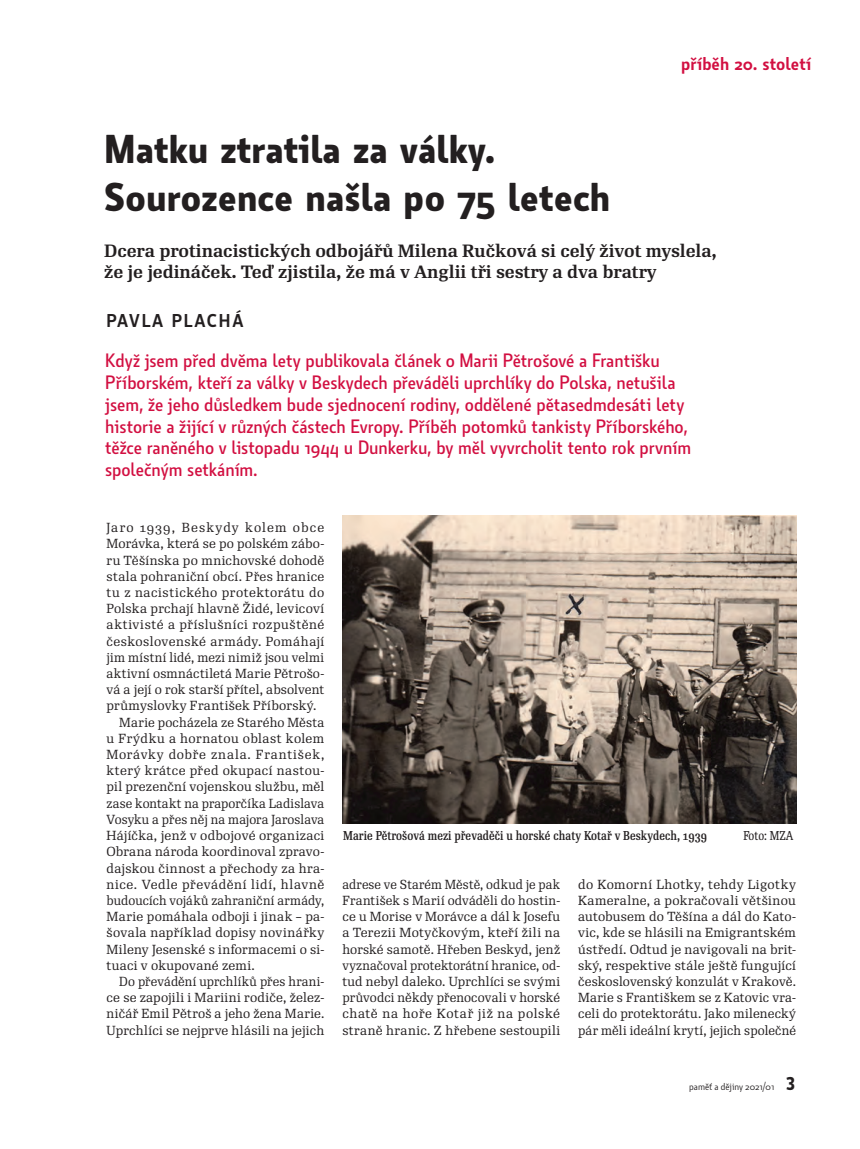
<style>
.page{position:relative;width:860px;height:1149px;background:#fff}
.page>*{position:absolute;margin:0;border:0;box-sizing:border-box;transform-origin:0 0}
.t1{font:700 39px/48px "Botanika Std";color:#231f20}
.t2{font:500 18.75px/21.8px "Botanika Std";letter-spacing:-.005em;color:#d20f41}
.t3{font:600 18px "Botanika Std";color:#d20f41}
.t4{font:600 18px "Botanika Std";letter-spacing:.1em;color:#231f20}
.t5{font:700 17.25px/20.7px "Re Public Std";letter-spacing:-.005em;color:#231f20}
.t6{font:12.75px/16.2px "Re Public Std";letter-spacing:.025em;color:#231f20;text-align:justify}
.t7{font:12.75px/16.2px "Re Public Std";letter-spacing:.025em;color:#231f20;text-align:justify;scale:.95 1}
.t8{font:12.75px "Re Public Std";letter-spacing:.025em;color:#231f20;scale:.96 1}
.t9{font:12.75px "Re Public Std";letter-spacing:.045em;color:#231f20}
.t10{font:12.75px "Re Public Std";letter-spacing:.005em;color:#231f20}
.t11{font:12.75px "Re Public Std";letter-spacing:.005em;color:#231f20;scale:.96 1}
.t12{font:12.75px "Re Public Std";letter-spacing:.06em;color:#231f20}
.t13{font:12.75px "Re Public Std";letter-spacing:.085em;color:#231f20}
.t14{font:500 12.45px "Re Public Std Cond";letter-spacing:.005em;color:#231f20}
.t15{font:12.45px "Re Public Std Cond";letter-spacing:.005em;color:#231f20}
.t16{font:9.75px "Botanika Std";color:#231f20}
.s1{font-family:"Botanika Mono";font-weight:700;font-size:18px}
</style>
<div class="page">
<img style="left:342px;top:516px;width:454px;height:307px">
<h1 class="t1" style="left:104px;top:124px;width:507px">Matku ztratila za války.<br>Sourozence našla po 75 letech</h1>
<h3 class="t3" style="left:681px;top:51px;width:131px">příběh 20. století</h3>
<h3 class="t5" style="left:104px;top:241px;width:614px">Dcera protinacistických odbojářů Milena Ručková si celý život myslela, že je jedináček. Teď zjistila, že má v Anglii tři sestry a dva bratry</h3>
<h3 class="t4" style="left:106px;top:308px;width:138px">PAVLA PLACHÁ</h3>
<p class="t2" style="left:105px;top:349px;width:587px">Když jsem před dvěma lety publikovala článek o Marii Pětrošové a Františku Příborském, kteří za války v Beskydech převáděli uprchlíky do Polska, netušila jsem, že jeho důsledkem bude sjednocení rodiny, oddělené pětasedmdesáti lety historie a žijící v různých částech Evropy. Příběh potomků tankisty Příborského, těžce raněného v listopadu 1944 u Dunkerku, by měl vyvrcholit tento rok prvním společným setkáním.</p>
<p class="t13" style="left:106px;top:519px;width:219px">Jaro 1939, Beskydy kolem obce</p>
<p class="t6" style="left:106px;top:536px;width:219px">Morávka, která se po polském zábo-</p>
<p class="t6" style="left:106px;top:552px;width:219px">ru Těšínska po mnichovské dohodě</p>
<p class="t6" style="left:106px;top:568px;width:219px">stala pohraniční obcí. Přes hranice</p>
<p class="t6" style="left:106px;top:584px;width:219px">tu z nacistického protektorátu do</p>
<p class="t6" style="left:106px;top:600px;width:219px">Polska prchají hlavně Židé, levicoví</p>
<p class="t9" style="left:106px;top:616px;width:219px">aktivisté a příslušníci rozpuštěné</p>
<p class="t6" style="left:106px;top:633px;width:219px">československé armády. Pomáhají</p>
<p class="t6" style="left:106px;top:649px;width:219px">jim místní lidé, mezi nimiž jsou velmi</p>
<p class="t6" style="left:106px;top:665px;width:219px">aktivní osmnáctiletá Marie Pětrošo-</p>
<p class="t10" style="left:106px;top:681px;width:219px">vá a její o rok starší přítel, absolvent</p>
<p class="t6" style="left:106px;top:698px;width:211px">průmyslovky František Příborský.</p>
<p class="t6" style="left:119px;top:714px;width:206px">Marie pocházela ze Starého Města</p>
<p class="t6" style="left:106px;top:730px;width:219px">u Frýdku a hornatou oblast kolem</p>
<p class="t12" style="left:106px;top:746px;width:219px">Morávky dobře znala. František,</p>
<p class="t6" style="left:106px;top:762px;width:219px">který krátce před okupací nastou-</p>
<p class="t6" style="left:106px;top:779px;width:219px">pil prezenční vojenskou službu, měl</p>
<p class="t8" style="left:106px;top:795px;width:228px">zase kontakt na praporčíka Ladislava</p>
<p class="t11" style="left:106px;top:811px;width:228px">Vosyku a přes něj na majora Jaroslava</p>
<p class="t6" style="left:106px;top:827px;width:219px">Hájíčka, jenž v odbojové organizaci</p>
<p class="t6" style="left:106px;top:843px;width:219px">Obrana národa koordinoval zpravo-</p>
<p class="t6" style="left:106px;top:860px;width:219px">dajskou činnost a přechody za hra-</p>
<p class="t9" style="left:106px;top:876px;width:219px">nice. Vedle převádění lidí, hlavně</p>
<p class="t8" style="left:106px;top:892px;width:228px">budoucích vojáků zahraniční armády,</p>
<p class="t6" style="left:106px;top:908px;width:219px">Marie pomáhala odboji i jinak – pa-</p>
<p class="t6" style="left:106px;top:924px;width:219px">šovala například dopisy novinářky</p>
<p class="t6" style="left:106px;top:941px;width:219px">Mileny Jesenské s informacemi o si-</p>
<p class="t6" style="left:106px;top:957px;width:150px">tuaci v okupované zemi.</p>
<p class="t8" style="left:119px;top:973px;width:215px">Do převádění uprchlíků přes hrani-</p>
<p class="t6" style="left:106px;top:989px;width:219px">ce se zapojili i Mariini rodiče, želez-</p>
<p class="t6" style="left:106px;top:1005px;width:219px">ničář Emil Pětroš a jeho žena Marie.</p>
<p class="t6" style="left:106px;top:1022px;width:219px">Uprchlíci se nejprve hlásili na jejich</p>
<p class="t14" style="left:343px;top:827px;width:365px">Marie Pětrošová mezi převaděči u horské chaty Kotař v Beskydech, 1939</p>
<p class="t15" style="left:743px;top:827px;width:52px">Foto: MZA</p>
<p class="t7" style="left:342px;top:876px;width:231px">adrese ve Starém Městě, odkud je pak František s Marií odváděli do hostin&shy;ce u Morise v Morávce a dál k Josefu a Terezii Motyčkovým, kteří žili na horské samotě. Hřeben Beskyd, jenž vyznačoval protektorátní hranice, od&shy;tud nebyl daleko. Uprchlíci se svými průvodci někdy přenocovali v horské chatě na hoře Kotař již na polské straně hranic. Z hřebene sestoupili</p>
<p class="t6" style="left:578px;top:876px;width:219px">do Komorní Lhotky, tehdy Ligotky Kameralne, a pokračovali většinou autobusem do Těšína a dál do Kato&shy;vic, kde se hlásili na Emigrantském ústředí. Odtud je navigovali na brit&shy;ský, respektive stále ještě fungující československý konzulát v Krakově.<br>Marie s Františkem se z Katovic vra&shy;celi do protektorátu. Jako milenecký pár měli ideální krytí, jejich společné</p>
<p class="t16" style="left:689px;top:1080px;width:108px">paměť a dějiny 2021/01 <span class="s1">3</span></p>
</div>
